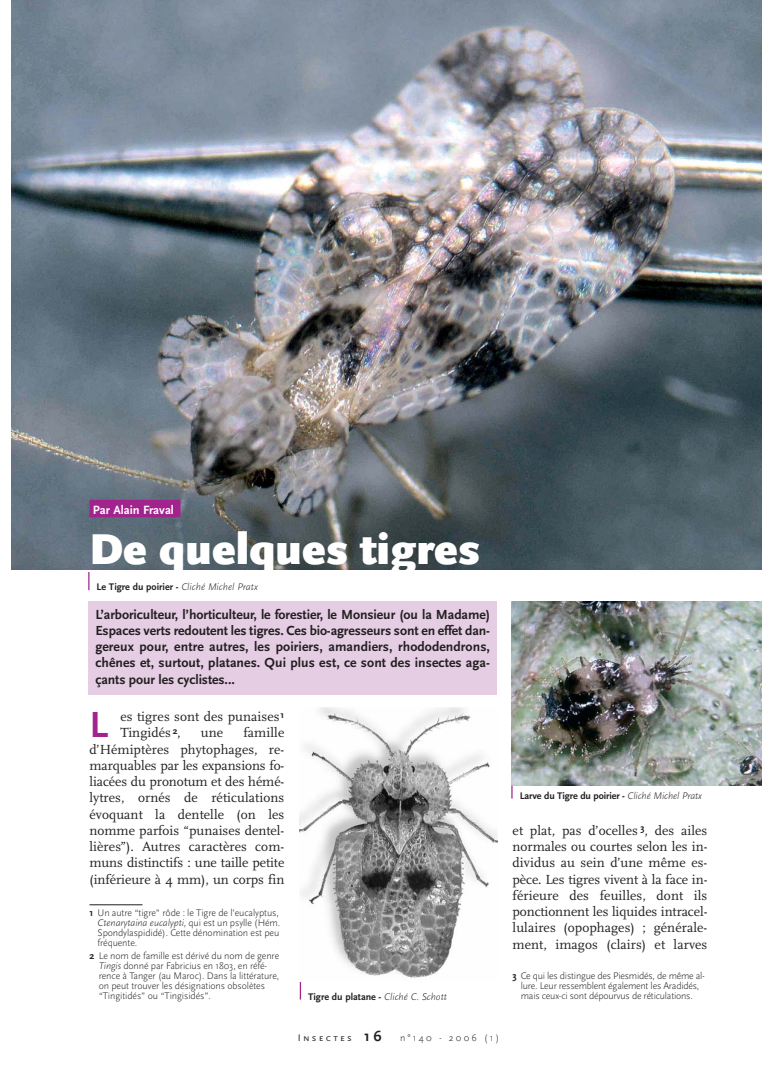
<style>
.page{position:relative;width:780px;height:1088px;background:#fff}
.page>*{position:absolute;margin:0;border:0;box-sizing:border-box;transform-origin:0 0}
.t1{font:900 45px "Scala Sans";color:#fff}
.t2{font:700 37.88px "Scala Sans";color:#a3238e}
.t3{font:13.75px/16.2px "Scala";letter-spacing:.005em;color:#231f20;text-align:justify}
.t4{font:700 13.75px/16.2px "Scala Sans";letter-spacing:.005em;color:#231f20;text-align:justify}
.t5{font:700 12.5px "Scala Sans";color:#fff}
.t6{font:300 10px/10px "Scala Sans";letter-spacing:-.01em;color:#231f20}
.t7{font:700 10px "Scala Sans";color:#231f20}
.s1{color:#a3238e}
.s2{font-weight:300;font-style:italic}
.s3{font-weight:700}
.s4{font-style:italic}
.s5{font-family:"Scala Sans Caps";font-weight:400}
.s6{font-weight:700;font-size:15px}
</style>
<div class="page">
<svg style="left:88px;top:572px;width:1px;height:18px"></svg>
<img style="left:11px;top:0;width:750px;height:570px">
<div style="left:89px;top:500px;width:91px;height:17px;background:#a3238e"></div>
<svg style="left:511px;top:785px;width:1px;height:13px"></svg>
<div style="left:88px;top:601px;width:409px;height:94px;background:#e5cee4"></div>
<svg style="left:300px;top:982px;width:1px;height:17px"></svg>
<img style="left:300px;top:707px;width:197px;height:271px">
<img style="left:511px;top:601px;width:250px;height:184px">
<hr style="left:89px;top:904px;width:53px;height:1px;background:#231f20">
<p class="t5" style="left:93px;top:505px;width:89px">Par Alain Fraval <span class="s1">.</span></p>
<h1 class="t1" style="left:89px;top:531px;width:391px">De quelques tigres</h1>
<p class="t7" style="left:97px;top:583px;width:163px">Le Tigre du poirier - <span class="s2">Cliché Michel Pratx</span></p>
<p class="t4" style="left:95px;top:607px;width:396px">L’arboriculteur, l’horticulteur, le forestier, le Monsieur (ou la Madame)<br>Espaces verts redoutent les tigres. Ces bio-agresseurs sont en effet dan&shy;gereux pour, entre autres, les poiriers, amandiers, rhododendrons, chênes et, surtout, platanes. Qui plus est, ce sont des insectes aga&shy;çants pour les cyclistes...</p>
<h2 class="t2" style="left:89px;top:710px;width:20px">L</h2>
<p class="t3" style="left:120px;top:710px;width:165px">es tigres sont des punaises<sup>1<br></sup>Tingidés <sup>2</sup>,</p>
<p class="t3" style="left:89px;top:726px;width:196px;text-indent:154px">famille d’Hémiptères phytophages, re&shy;marquables par les expansions fo&shy;liacées du pronotum et des hémé&shy;lytres, ornés de réticulations évoquant la dentelle (on les nomme parfois “punaises dentel&shy;lières”). Autres caractères com&shy;muns distinctifs : une taille petite (inférieure à 4 mm), un corps fin</p>
<p class="t3" style="left:201px;top:726px;width:24px">une</p>
<p class="t6" style="left:98px;top:908px;width:184px;text-indent:-8px"><span class="s3">1</span> Un autre “tigre” rôde : le Tigre de l’eucalyptus, <span class="s4">Ctenarytaina eucalypti</span>, qui est un psylle (Hém.<br>Spondylaspididé). Cette dénomination est peu fréquente.</p>
<p class="t6" style="left:99px;top:952px;width:182px;text-indent:-9px"><span class="s3">2</span> Le nom de famille est dérivé du nom de genre <span class="s4">Tingis</span> donné par Fabricius en 1803, en réfé&shy;rence à Tanger (au Maroc). Dans la littérature, on peut trouver les désignations obsolètes “Tingitidés” ou “Tingisidés”.</p>
<p class="t7" style="left:308px;top:992px;width:140px">Tigre du platane - <span class="s2">Cliché C. Schott</span></p>
<p class="t6" style="left:298px;top:1033px;width:203px"><span class="s5">Insectes</span> <span class="s6">16</span> n°140 - 2006 (1)</p>
<p class="t7" style="left:519px;top:791px;width:184px">Larve du Tigre du poirier - <span class="s2">Cliché Michel Pratx</span></p>
<p class="t3" style="left:512px;top:823px;width:196px">et plat, pas d’ocelles <sup>3</sup>, des ailes normales ou courtes selon les in&shy;dividus au sein d’une même es&shy;pèce. Les tigres vivent à la face in&shy;férieure des feuilles, dont ils ponctionnent les liquides intracel&shy;lulaires (opophages) ; générale&shy;ment, imagos (clairs) et larves</p>
<p class="t6" style="left:512px;top:972px;width:194px;text-align:center"><span class="s3">3</span> Ce qui les distingue des Piesmidés, de même al&shy;lure. Leur ressemblent également les Aradidés, mais ceux-ci sont dépourvus de réticulations.</p>
</div>
